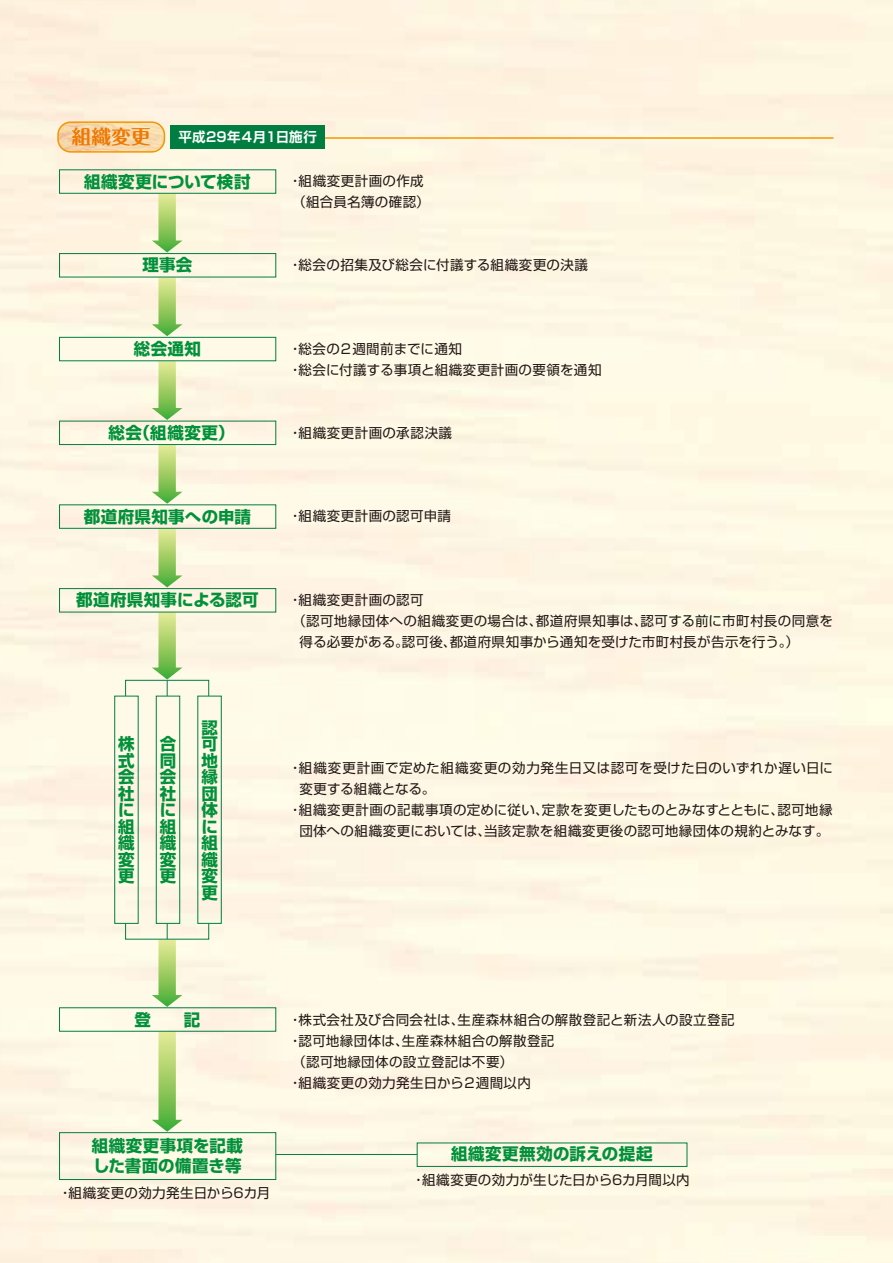
<style>
.page{position:relative;width:893px;height:1263px;background:#fef7e3}
.page>*{position:absolute;margin:0;border:0;box-sizing:border-box;transform-origin:0 0}
.t1{font:700 19.5px "Maru Fo Pro";color:#ee7800}
.t2{font:700 16.5px/16.5px "Shin Go Pro";letter-spacing:.02em;color:#00913a;text-align:justify}
.t3{font:13.5px/21px "Shin Go Pro";letter-spacing:.03em;color:#221815;text-align:center}
.t4{font:13.5px "Shin Go Pro";letter-spacing:-.005em;color:#221815}
.t5{font:13.5px "Shin Go Pro";letter-spacing:.01em;color:#221815}
.t6{font:700 13.5px "Shin Go Pro De";letter-spacing:.005em;color:#fff}
</style>
<div class="page">
<img style="left:58px;top:122px;width:106px;height:30px">
<div style="left:57px;top:121px;width:108px;height:32px;border:2px solid #f39700;border-radius:13px"></div>
<hr style="left:323px;top:137px;width:510px;height:2px;background:#f39700">
<svg style="left:152px;top:194px;width:30px;height:58px;background:#c5de9a"></svg>
<svg style="left:152px;top:277px;width:30px;height:59px;background:#c4dd9a"></svg>
<svg style="left:152px;top:361px;width:30px;height:59px;background:#c5de9b"></svg>
<svg style="left:152px;top:445px;width:30px;height:59px;background:#c6df9d"></svg>
<svg style="left:152px;top:529px;width:30px;height:58px;background:#c5dd9b"></svg>
<svg style="left:152px;top:1032px;width:30px;height:100px;background:#c4df9c"></svg>
<div style="left:59px;top:1132px;width:217px;height:48px;border:1px solid #007e41"></div>
<div style="left:417px;top:1142px;width:270px;height:25px;border:1px solid #007e41"></div>
<div style="left:59px;top:253px;width:217px;height:24px;border:1px solid #007e41"></div>
<div style="left:59px;top:337px;width:217px;height:24px;border:1px solid #007e41"></div>
<div style="left:59px;top:169px;width:217px;height:25px;border:1px solid #007e41"></div>
<div style="left:170px;top:126px;width:154px;height:23px;background:#007e41"></div>
<div style="left:59px;top:421px;width:217px;height:24px;border:1px solid #007e41"></div>
<div style="left:59px;top:504px;width:217px;height:25px;border:1px solid #007e41"></div>
<div style="left:59px;top:588px;width:217px;height:24px;border:1px solid #007e41"></div>
<div style="left:197px;top:696px;width:25px;height:228px;border:1px solid #007e41"></div>
<div style="left:156px;top:696px;width:24px;height:228px;border:1px solid #007e41"></div>
<div style="left:114px;top:696px;width:25px;height:228px;border:1px solid #007e41"></div>
<div style="left:125px;top:680px;width:84px;height:16px;border:1px solid #007e41"></div>
<div style="left:125px;top:923px;width:84px;height:17px;border:1px solid #007e41"></div>
<svg style="left:152px;top:612px;width:30px;height:84px;background:#c9e0a7"></svg>
<svg style="left:152px;top:923px;width:30px;height:84px;background:#cae0a7"></svg>
<hr style="left:276px;top:1154px;width:141px;height:1px;background:#007e41">
<h1 class="t1" style="left:72px;top:121px;width:80px">組織変更</h1>
<p class="t6" style="left:179px;top:126px;width:140px">平成29年４月１日施行</p>
<p class="t2" style="left:84px;top:171px;width:168px">組織変更について検討</p>
<p class="t3" style="left:288px;top:169px;width:143px">・組織変更計画の作成（組合員名簿の確認）</p>
<p class="t2" style="left:142px;top:255px;width:52px">理事会</p>
<p class="t3" style="left:288px;top:253px;width:301px">・総会の招集及び総会に付議する組織変更の決議</p>
<p class="t2" style="left:134px;top:339px;width:69px">総会通知</p>
<p class="t3" style="left:288px;top:337px;width:315px;text-align:left">・総会の２週間前までに通知<br>・総会に付議する事項と組織変更計画の要領を通知</p>
<p class="t2" style="left:109px;top:423px;width:127px">総会（組織変更）</p>
<p class="t3" style="left:288px;top:421px;width:165px">・組織変更計画の承認決議</p>
<p class="t2" style="left:84px;top:506px;width:169px">都道府県知事への申請</p>
<p class="t3" style="left:288px;top:503px;width:164px">・組織変更計画の認可申請</p>
<p class="t2" style="left:76px;top:590px;width:184px">都道府県知事による認可</p>
<p class="t3" style="left:288px;top:587px;width:137px">・組織変更計画の認可</p>
<p class="t3" style="left:293px;top:608px;width:542px">（認可地縁団体への組織変更の場合は、都道府県知事は、認可する前に市町村長の同意を</p>
<p class="t3" style="left:299px;top:629px;width:501px">得る必要がある。認可後、都道府県知事から通知を受けた市町村長が告示を行う。）</p>
<p class="t2" style="left:118px;top:734px;width:18px">株式会社に組織変更</p>
<p class="t2" style="left:160px;top:734px;width:18px">合同会社に組織変更</p>
<p class="t2" style="left:201px;top:717px;width:18px">認可地縁団体に組織変更</p>
<p class="t3" style="left:288px;top:755px;width:546px">・組織変更計画で定めた組織変更の効力発生日又は認可を受けた日のいずれか遅い日に</p>
<p class="t3" style="left:299px;top:776px;width:137px">変更する組織となる。</p>
<p class="t3" style="left:288px;top:797px;width:546px">・組織変更計画の記載事項の定めに従い、定款を変更したものとみなすとともに、認可地縁</p>
<p class="t3" style="left:299px;top:818px;width:531px">団体への組織変更においては、当該定款を組織変更後の認可地縁団体の規約とみなす。</p>
<p class="t2" style="left:134px;top:1009px;width:67px">登　　記</p>
<p class="t3" style="left:288px;top:1007px;width:448px">・株式会社及び合同会社は、生産森林組合の解散登記と新法人の設立登記</p>
<p class="t3" style="left:288px;top:1028px;width:267px">・認可地縁団体は、生産森林組合の解散登記</p>
<p class="t3" style="left:293px;top:1049px;width:222px">（認可地縁団体の設立登記は不要）</p>
<p class="t3" style="left:288px;top:1070px;width:244px">・組織変更の効力発生日から２週間以内</p>
<p class="t2" style="left:92px;top:1134px;width:153px;line-height:19.5px">組織変更事項を記載した書面の備置き等</p>
<p class="t2" style="left:451px;top:1144px;width:203px">組織変更無効の訴えの提起</p>
<p class="t5" style="left:58px;top:1182px;width:213px">・組織変更の効力発生日から6カ月</p>
<p class="t4" style="left:412px;top:1168px;width:279px">・組織変更の効力が生じた日から6カ月間以内</p>
</div>
